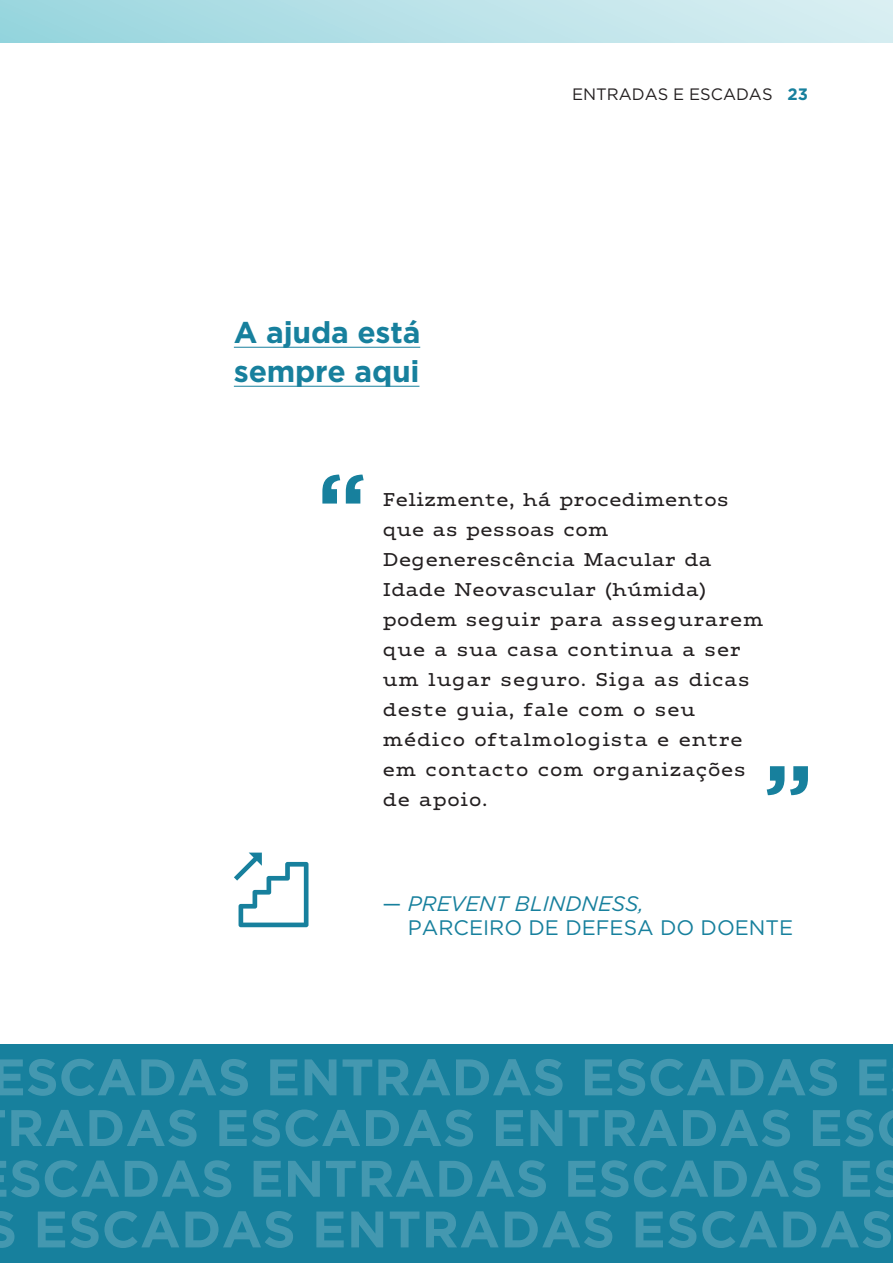
<style>
.page{position:relative;width:893px;height:1263px;background:#fff}
.page>*{position:absolute;margin:0;border:0;box-sizing:border-box;transform-origin:0 0}
.t1{font:700 51.3px/50.7px "Gotham";color:rgb(255 255 255/.2);text-align:center}
.t2{font:700 30px/39px "Gotham";letter-spacing:-.005em;color:#17809d}
.t3{font:21px/30px "Maxular Rx";color:#231f20}
.t4{font:21px/24px "Gotham";color:#17809d}
.t5{font:16.5px "Gotham";color:#231f20}
.s1{font-weight:700;color:#17809d}
.s2{font-style:italic}
</style>
<div class="page">
<div style="left:0;top:1044px;width:893px;height:219px;background:#17809d"></div>
<hr style="left:234px;top:347px;width:186px;height:1px;background:#17809d">
<hr style="left:234px;top:386px;width:185px;height:1px;background:#17809d">
<svg style="left:322px;top:475px;width:18px;height:28px"></svg>
<svg style="left:346px;top:475px;width:18px;height:28px"></svg>
<svg style="left:790px;top:766px;width:18px;height:29px"></svg>
<svg style="left:767px;top:766px;width:17px;height:29px"></svg>
<svg style="left:234px;top:852px;width:74px;height:75px"></svg>
<div style="left:0;top:0;width:893px;height:43px;background:linear-gradient(to right,#98d5de,#daeff3)"></div>
<h2 class="t2" style="left:234px;top:312px;width:188px">A ajuda está sempre aqui</h2>
<p class="t5" style="left:572px;top:84px;width:237px">ENTRADAS E ESCADAS <span class="s1">23</span></p>
<p class="t3" style="left:383px;top:483px;width:383px">Felizmente, há procedimentos que as pessoas com<br>Degenerescência Macular da<br>Idade Neovascular (húmida) podem seguir para assegurarem que a sua casa continua a ser um lugar seguro. Siga as dicas deste guia, fale com o seu médico oftalmologista e entre em contacto com organizações de apoio.</p>
<p class="t4" style="left:408px;top:891px;width:387px;text-indent:-25px">— <span class="s2">PREVENT BLINDNESS,<br></span>PARCEIRO DE DEFESA DO DOENTE</p>
<h1 class="t1" style="left:-16px;top:1050px;width:923px">ESCADAS ENTRADAS ESCADAS E<br>RADAS ESCADAS ENTRADAS ES<br>SCADAS ENTRADAS ESCADAS ES<br>S ESCADAS ENTRADAS ESCADAS</h1>
</div>
